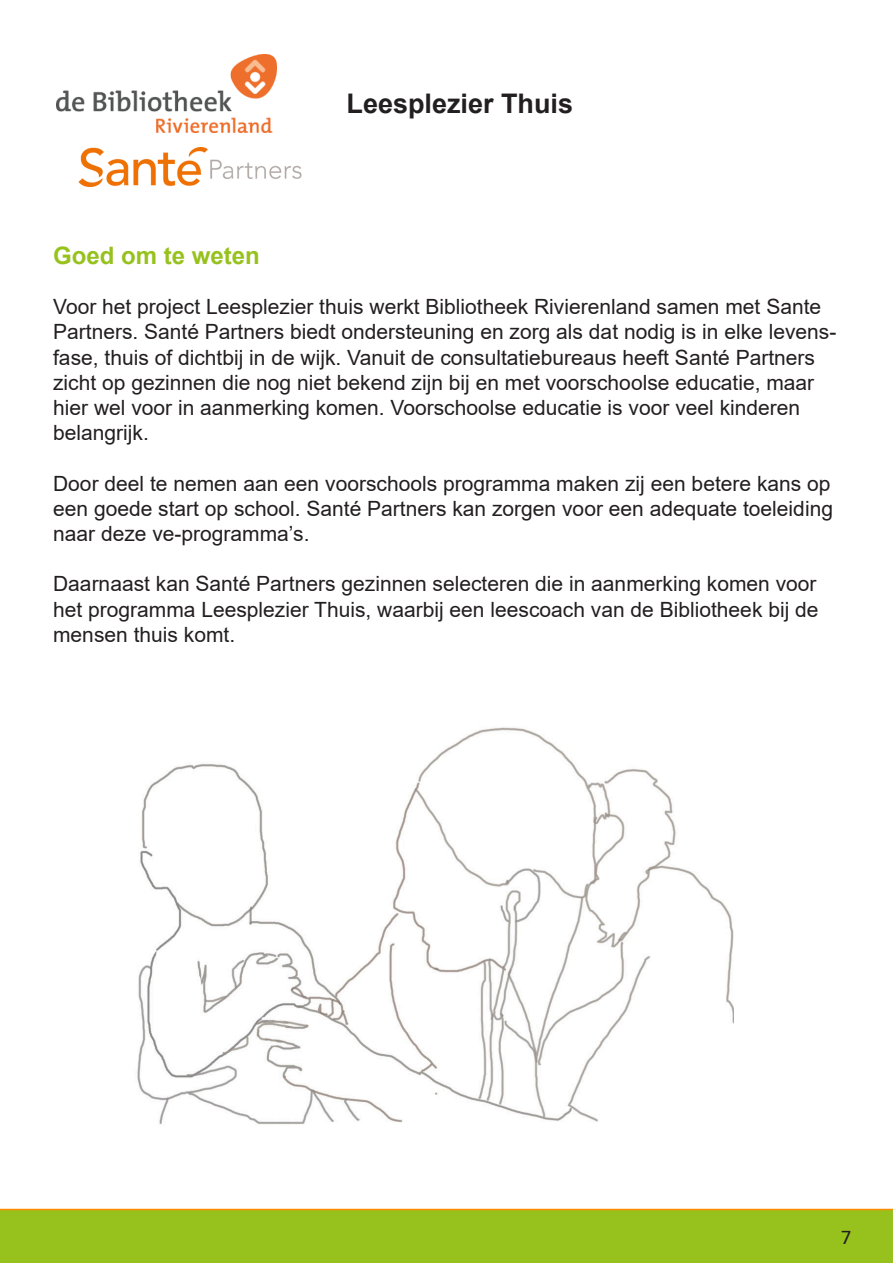
<style>
.page{position:relative;width:893px;height:1263px;background:#fff}
.page>*{position:absolute;margin:0;border:0;box-sizing:border-box;transform-origin:0 0}
.t1{font:700 27px "Arial";color:#231f20}
.t2{font:700 24px "Arial";color:#97c21e}
.t3{font:21px/25.2px "Arial";color:#231f20}
.t4{font:21px "Calibri";color:#231f20}
</style>
<div class="page">
<div style="left:0;top:1209px;width:893px;height:54px;background:#97c21e"></div>
<img style="left:79px;top:147px;width:223px;height:39px">
<img style="left:57px;top:54px;width:220px;height:79px">
<img style="left:137px;top:727px;width:596px;height:398px">
<p class="t1" style="left:347px;top:84px;width:228px">Leesplezier Thuis</p>
<p class="t2" style="left:53px;top:238px;width:208px">Goed om te weten</p>
<p class="t3" style="left:53px;top:294px;width:785px">Voor het project Leesplezier thuis werkt Bibliotheek Rivierenland samen met Sante Partners. Santé Partners biedt ondersteuning en zorg als dat nodig is in elke levens&shy;fase, thuis of dichtbij in de wijk. Vanuit de consultatiebureaus heeft Santé Partners zicht op gezinnen die nog niet bekend zijn bij en met voorschoolse educatie, maar hier wel voor in aanmerking komen. Voorschoolse educatie is voor veel kinderen belangrijk.</p>
<p class="t3" style="left:53px;top:470px;width:781px;text-align:justify">Door deel te nemen aan een voorschools programma maken zij een betere kans op een goede start op school. Santé Partners kan zorgen voor een adequate toeleiding naar deze ve-programma’s.</p>
<p class="t3" style="left:53px;top:571px;width:767px">Daarnaast kan Santé Partners gezinnen selecteren die in aanmerking komen voor het programma Leesplezier Thuis, waarbij een leescoach van de Bibliotheek bij de</p>
<p class="t3" style="left:53px;top:622px;width:184px">mensen thuis komt.</p>
<p class="t4" style="left:841px;top:1222px;width:12px">7</p>
</div>
